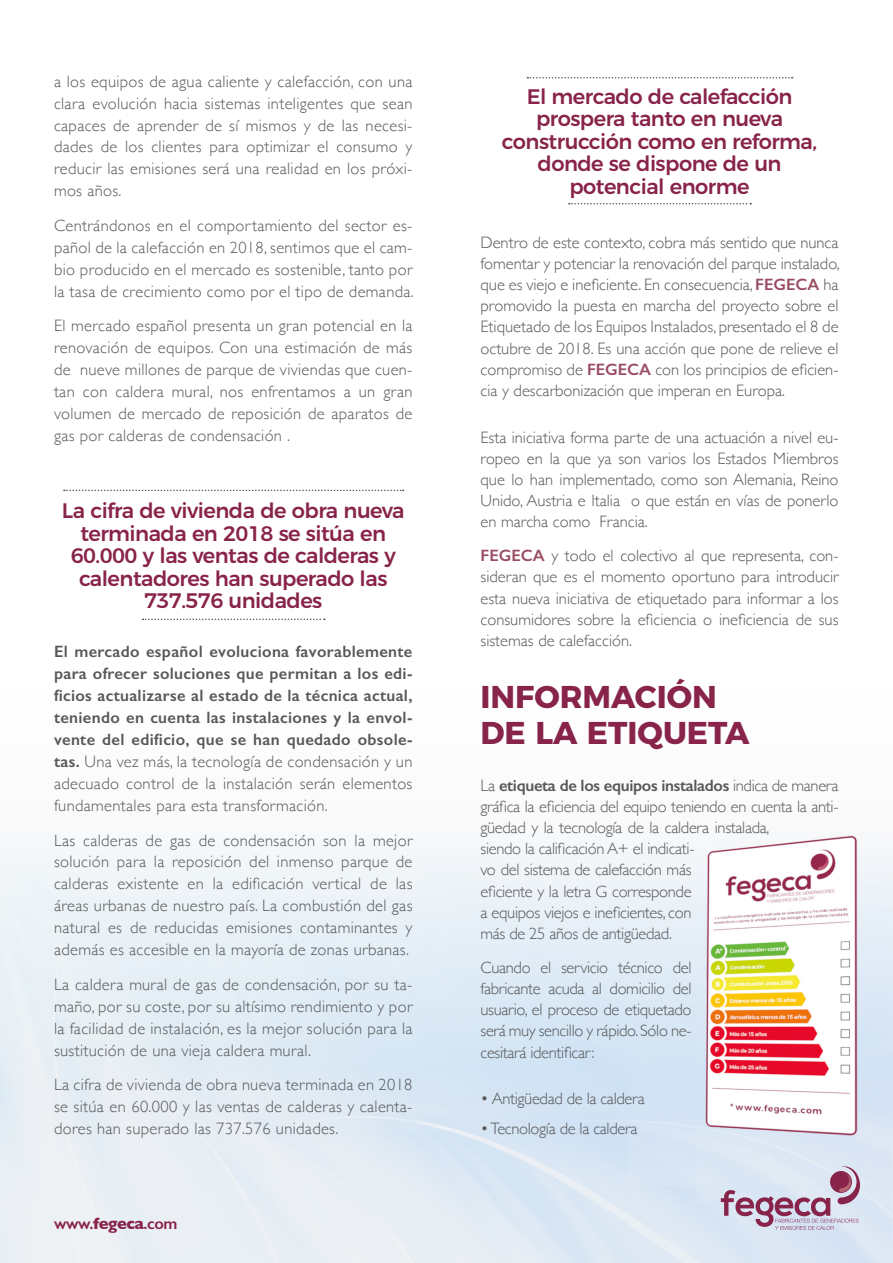
<style>
.page{position:relative;width:893px;height:1263px;background:#fff}
.page>*{position:absolute;margin:0;border:0;box-sizing:border-box;transform-origin:0 0}
.t1{font:700 31.5px/36.2px "Montserrat";color:#88234a}
.t2{font:500 21px/22.5px "Montserrat";letter-spacing:-.025em;color:#88234a;text-align:center}
.t3{font:300 16.5px/21.9px "Gill Sans";color:#57585a;text-align:justify}
.t4{font:600 16.5px/21.9px "Gill Sans";letter-spacing:.02em;color:#57585a;text-align:justify}
.t5{font:300 16.5px/21.1px "Gill Sans";letter-spacing:-.02em;color:#57585a}
.t6{font:600 16.5px "Gill Sans";letter-spacing:-.025em;color:#88234a}
.s1{font-weight:300}
.s2{font-weight:700}
.s3{font-weight:600;color:#9a4d62}
.s4{font-weight:600}
</style>
<div class="page">
<div style="left:0;top:493px;width:893px;height:770px;background:linear-gradient(to bottom,#fff,#e1eaf2)"></div>
<svg style="left:311px;top:747px;width:582px;height:516px"></svg>
<svg style="left:64px;top:490px;width:340px;height:1px"></svg>
<svg style="left:143px;top:619px;width:182px;height:1px"></svg>
<svg style="left:527px;top:77px;width:266px;height:1px"></svg>
<svg style="left:569px;top:203px;width:182px;height:1px"></svg>
<img style="left:705px;top:832px;width:155px;height:308px">
<p class="t3" style="left:54px;top:70px;width:360px">a los equipos de agua caliente y calefacción, con una clara evolución hacia sistemas inteligentes que sean capaces de aprender de sí mismos y de las necesi&shy;dades de los clientes para optimizar el consumo y reducir las emisiones será una realidad en los próxi&shy;mos años.</p>
<p class="t3" style="left:54px;top:214px;width:361px">Centrándonos en el comportamiento del sector es&shy;pañol de la calefacción en 2018, sentimos que el cam&shy;bio producido en el mercado es sostenible, tanto por la tasa de crecimiento como por el tipo de demanda.</p>
<p class="t3" style="left:54px;top:314px;width:360px">El mercado español presenta un gran potencial en la renovación de equipos. Con una estimación de más de nueve millones de parque de viviendas que cuen&shy;tan con caldera mural, nos enfrentamos a un gran volumen de mercado de reposición de aparatos de gas por calderas de condensación .</p>
<p class="t2" style="left:62px;top:498px;width:344px">La cifra de vivienda de obra nueva terminada en 2018 se sitúa en<br>60.000 y las ventas de calderas y calentadores han superado las<br>737.576 unidades</p>
<p class="t4" style="left:54px;top:641px;width:360px">El mercado español evoluciona favorablemente para ofrecer soluciones que permitan a los edi&shy;ficios actualizarse al estado de la técnica actual, teniendo en cuenta las instalaciones y la envol&shy;vente del edificio, que se han quedado obsole&shy;tas. <span class="s1">Una vez más, la tecnología de condensación y un adecuado control de la instalación serán elementos fundamentales para esta transformación.</span></p>
<p class="t3" style="left:54px;top:828px;width:360px">Las calderas de gas de condensación son la mejor solución para la reposición del inmenso parque de calderas existente en la edificación vertical de las áreas urbanas de nuestro país. La combustión del gas natural es de reducidas emisiones contaminantes y además es accesible en la mayoría de zonas urbanas.</p>
<p class="t3" style="left:54px;top:973px;width:360px">La caldera mural de gas de condensación, por su ta&shy;maño, por su coste, por su altísimo rendimiento y por la facilidad de instalación, es la mejor solución para la sustitución de una vieja caldera mural.</p>
<p class="t3" style="left:54px;top:1073px;width:360px">La cifra de vivienda de obra nueva terminada en 2018 se sitúa en 60.000 y las ventas de calderas y calenta&shy;dores han superado las 737.576 unidades.</p>
<p class="t6" style="left:54px;top:1213px;width:125px">www.<span class="s2">fegeca</span>.com</p>
<p class="t2" style="left:502px;top:83px;width:317px">El mercado de calefacción prospera tanto en nueva construcción como en reforma, donde se dispone de un potencial enorme</p>
<p class="t3" style="left:480px;top:231px;width:361px;line-height:21.1px">Dentro de este contexto, cobra más sentido que nunca fomentar y potenciar la renovación del parque instalado, que es viejo e ineficiente. En consecuencia, <span class="s3">FEGECA</span> ha promovido la puesta en marcha del proyecto sobre el Etiquetado de los Equipos Instalados, presentado el 8 de octubre de 2018. Es una acción que pone de relieve el compromiso de <span class="s3">FEGECA</span> con los principios de eficien&shy;cia y descarbonización que imperan en Europa.</p>
<p class="t3" style="left:480px;top:426px;width:360px;line-height:21.1px">Esta iniciativa forma parte de una actuación a nivel eu&shy;ropeo en la que ya son varios los Estados Miembros que lo han implementado, como son Alemania, Reino Unido, Austria e Italia o que están en vías de ponerlo en marcha como Francia.</p>
<p class="t3" style="left:480px;top:544px;width:360px;line-height:21.1px"><span class="s3">FEGECA</span> y todo el colectivo al que representa, con&shy;sideran que es el momento oportuno para introducir esta nueva iniciativa de etiquetado para informar a los consumidores sobre la eficiencia o ineficiencia de sus sistemas de calefacción.</p>
<p class="t1" style="left:480px;top:676px;width:271px">INFORMACIÓN<br>DE LA ETIQUETA</p>
<p class="t5" style="left:480px;top:774px;width:360px">La <span class="s4">etiqueta de los equipos instalados</span> indica de manera gráfica la eficiencia del equipo teniendo en cuenta la anti&shy;güedad y la tecnología de la caldera instalada,<br>siendo la calificación A+ el indicati-<br>vo del sistema de calefacción más<br>eficiente y la letra G corresponde<br>a equipos viejos e ineficientes, con<br>más de 25 años de antigüedad.</p>
<p class="t3" style="left:480px;top:956px;width:213px;line-height:21.1px">Cuando el servicio técnico del fabricante acuda al domicilio del usuario, el proceso de etiquetado será muy sencillo y rápido. Sólo ne&shy;cesitará identificar:</p>
<p class="t5" style="left:480px;top:1087px;width:166px">• Antigüedad de la caldera</p>
<p class="t5" style="left:480px;top:1117px;width:159px">• Tecnología de la caldera</p>
</div>
